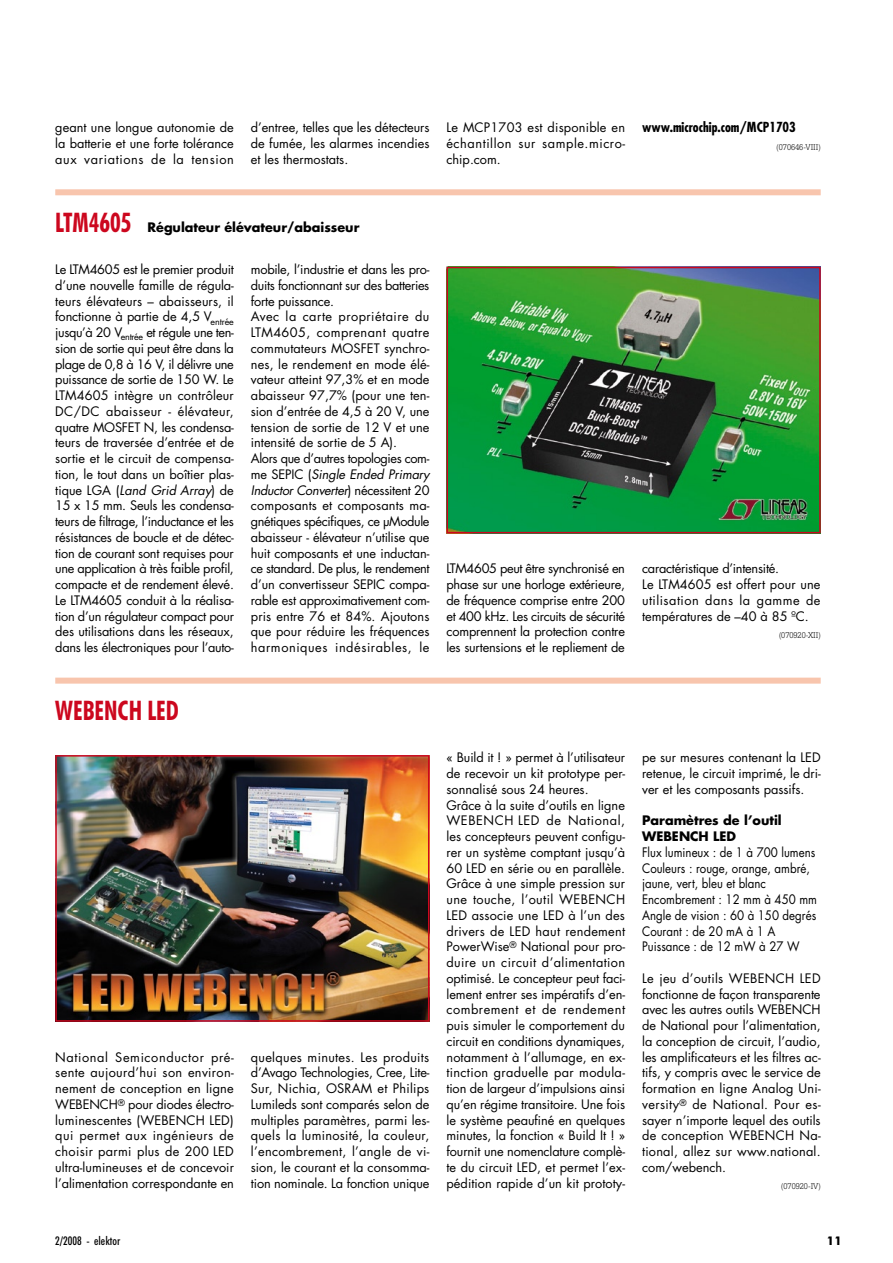
<style>
.page{position:relative;width:893px;height:1263px;background:#fff}
.page>*{position:absolute;margin:0;border:0;box-sizing:border-box;transform-origin:0 0}
.t1{font:700 condensed 27px "Futura BT";color:#cc071e;scale:.9 1}
.t2{font:700 condensed 13.5px "Futura";color:#000}
.t3{font:12.75px/15.8px "Futura";color:#000;text-align:justify}
.t4{font:12.75px/15.8px "Futura";color:#000;scale:.9 1}
.t5{font:700 12.75px/15.8px "Futura";color:#000}
.t6{font:500 condensed 12px "Futura BT";color:#000}
.t7{font:700 12px "Futura BT";color:#000}
.t8{font:300 9px "Serifa BT";color:#000;scale:.9 1}
.s1{font-family:"Futura BT";font-stretch:condensed;font-size:27px;color:#cc071e}
.s2{font-style:italic}
</style>
<div class="page">
<div style="left:55px;top:189px;width:766px;height:6px;background:#f8c5ad"></div>
<img style="left:449px;top:270px;width:369px;height:260px">
<div style="left:446px;top:267px;width:375px;height:266px;border:2px solid #cc071e"></div>
<div style="left:55px;top:678px;width:766px;height:6px;background:#f8c5ad"></div>
<img style="left:58px;top:758px;width:368px;height:261px">
<div style="left:55px;top:755px;width:374px;height:267px;border:2px solid #cc071e"></div>
<p class="t3" style="left:55px;top:120px;width:180px">geant une longue autonomie de la batterie et une forte tolérance aux variations de la tension</p>
<p class="t3" style="left:251px;top:120px;width:180px">d’entree, telles que les détecteurs de fumée, les alarmes incendies et les thermostats.</p>
<p class="t3" style="left:446px;top:120px;width:180px">Le MCP1703 est disponible en échantillon sur sample.micro&shy;chip.com.</p>
<p class="t2" style="left:642px;top:119px;width:155px">www.microchip.com/MCP1703</p>
<p class="t8" style="left:777px;top:141px;width:50px">(070646-VIII)</p>
<p class="t5" style="left:55px;top:219px;width:306px"><span class="s1">LTM4605</span> Régulateur élévateur/abaisseur</p>
<p class="t3" style="left:55px;top:261px;width:180px">Le LTM4605 est le premier produit d’une nouvelle famille de régula&shy;teurs élévateurs – abaisseurs, il fonctionne à partie de 4,5 V<sub>entrée </sub>jusqu’à 20 V<sub>entrée</sub> et régule une ten&shy;sion de sortie qui peut être dans la plage de 0,8 à 16 V, il délivre une puissance de sortie de 150 W. Le LTM4605 intègre un contrôleur DC/DC abaisseur - élévateur, quatre MOSFET N, les condensa&shy;teurs de traversée d’entrée et de sortie et le circuit de compensa&shy;tion, le tout dans un boîtier plas&shy;tique LGA (<span class="s2">Land Grid Array</span>) de 15 x 15 mm. Seuls les condensa&shy;teurs de filtrage, l’inductance et les résistances de boucle et de détec&shy;tion de courant sont requises pour une application à très faible profil, compacte et de rendement élevé.<br>Le LTM4605 conduit à la réalisa&shy;tion d’un régulateur compact pour des utilisations dans les réseaux, dans les électroniques pour l’auto-</p>
<p class="t3" style="left:251px;top:261px;width:180px;text-align:left">mobile, l’industrie et dans les pro&shy;duits fonctionnant sur des batteries forte puissance.<br>Avec la carte propriétaire du<br>LTM4605, comprenant quatre commutateurs MOSFET synchro&shy;nes, le rendement en mode élé&shy;vateur atteint 97,3% et en mode abaisseur 97,7% (pour une ten&shy;sion d’entrée de 4,5 à 20 V, une tension de sortie de 12 V et une intensité de sortie de 5 A).<br>Alors que d’autres topologies com&shy;me SEPIC (<span class="s2">Single Ended Primary<br>Inductor Converter</span>) nécessitent 20 composants et composants ma&shy;gnétiques spécifiques, ce µModule abaisseur - élévateur n’utilise que huit composants et une inductan&shy;ce standard. De plus, le rendement d’un convertisseur SEPIC compa&shy;rable est approximativement com&shy;pris entre 76 et 84%. Ajoutons que pour réduire les fréquences harmoniques indésirables, le</p>
<p class="t3" style="left:446px;top:561px;width:180px">LTM4605 peut être synchronisé en phase sur une horloge extérieure, de fréquence comprise entre 200 et 400 kHz. Les circuits de sécurité comprennent la protection contre les surtensions et le repliement de</p>
<p class="t3" style="left:642px;top:561px;width:180px;text-align:left">caractéristique d’intensité.<br>Le LTM4605 est offert pour une utilisation dans la gamme de températures de –40 à 85 ºC.</p>
<p class="t8" style="left:779px;top:630px;width:48px">(070920-XII)</p>
<h1 class="t1" style="left:55px;top:694px;width:139px">WEBENCH LED</h1>
<p class="t3" style="left:55px;top:1049px;width:180px">National Semiconductor pré&shy;sente aujourd’hui son environ&shy;nement de conception en ligne WEBENCH<sup>®</sup> pour diodes électro&shy;luminescentes (WEBENCH LED) qui permet aux ingénieurs de choisir parmi plus de 200 LED ultra-lumineuses et de concevoir l’alimentation correspondante en</p>
<p class="t3" style="left:251px;top:1049px;width:180px">quelques minutes. Les produits d’Avago Technologies, Cree, Lite-Sur, Nichia, OSRAM et Philips Lumileds sont comparés selon de multiples paramètres, parmi les&shy;quels la luminosité, la couleur, l’encombrement, l’angle de vi&shy;sion, le courant et la consomma&shy;tion nominale. La fonction unique</p>
<p class="t3" style="left:446px;top:750px;width:180px;text-align:left">« Build it ! » permet à l’utilisateur de recevoir un kit prototype per&shy;sonnalisé sous 24 heures.<br>Grâce à la suite d’outils en ligne<br>WEBENCH LED de National, les concepteurs peuvent configu&shy;rer un système comptant jusqu’à<br>60 LED en série ou en parallèle.<br>Grâce à une simple pression sur une touche, l’outil WEBENCH<br>LED associe une LED à l’un des drivers de LED haut rendement<br>PowerWise<sup>®</sup> National pour pro&shy;duire un circuit d’alimentation optimisé. Le concepteur peut faci&shy;lement entrer ses impératifs d’en&shy;combrement et de rendement puis simuler le comportement du circuit en conditions dynamiques, notamment à l’allumage, en ex&shy;tinction graduelle par modula&shy;tion de largeur d’impulsions ainsi qu’en régime transitoire. Une fois le système peaufiné en quelques minutes, la fonction « Build It ! » fournit une nomenclature complè&shy;te du circuit LED, et permet l’ex&shy;pédition rapide d’un kit prototy-</p>
<p class="t3" style="left:642px;top:750px;width:180px">pe sur mesures contenant la LED retenue, le circuit imprimé, le dri&shy;ver et les composants passifs.</p>
<p class="t5" style="left:642px;top:812px;width:141px">Paramètres de l’outil<br>WEBENCH LED</p>
<p class="t4" style="left:642px;top:844px;width:196px">Flux lumineux : de 1 à 700 lumens<br>Couleurs : rouge, orange, ambré, jaune, vert, bleu et blanc<br>Encombrement : 12 mm à 450 mm<br>Angle de vision : 60 à 150 degrés<br>Courant : de 20 mA à 1 A<br>Puissance : de 12 mW à 27 W</p>
<p class="t3" style="left:642px;top:970px;width:180px">Le jeu d’outils WEBENCH LED fonctionne de façon transparente avec les autres outils WEBENCH de National pour l’alimentation, la conception de circuit, l’audio, les amplificateurs et les filtres ac&shy;tifs, y compris avec le service de formation en ligne Analog Uni&shy;versity<sup>®</sup> de National. Pour es&shy;sayer n’importe lequel des outils de conception WEBENCH Na&shy;tional, allez sur www.national. com/webench.</p>
<p class="t8" style="left:781px;top:1181px;width:45px">(070920-IV)</p>
<p class="t6" style="left:55px;top:1233px;width:67px">2/2008 - elektor</p>
<p class="t7" style="left:827px;top:1233px;width:16px">11</p>
</div>
